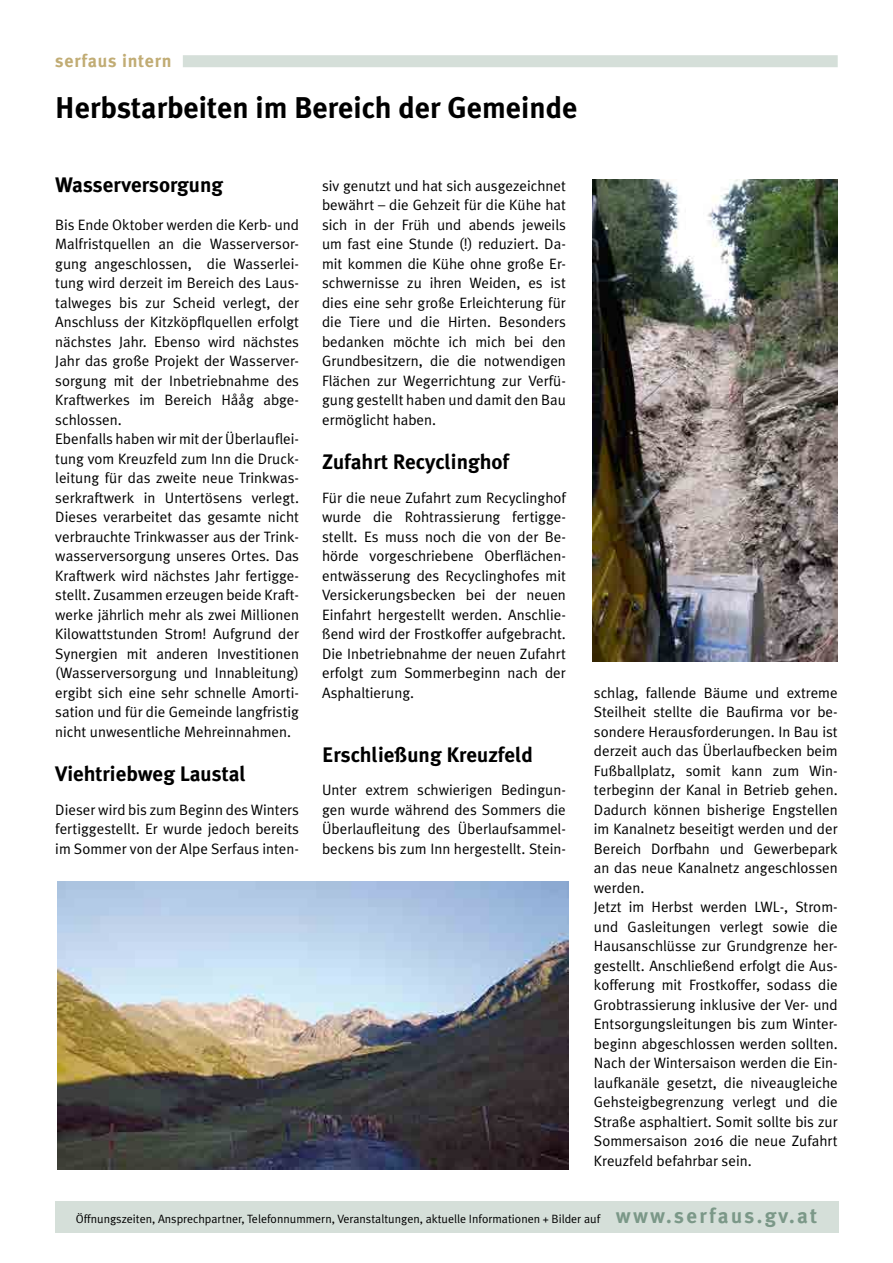
<style>
.page{position:relative;width:893px;height:1263px;background:#fff}
.page>*{position:absolute;margin:0;border:0;box-sizing:border-box;transform-origin:0 0}
.t1{font:700 30px "Meta Plus";color:#000}
.t2{font:700 21px "Meta Plus";color:#000}
.t3{font:700 18px "Meta Plus";letter-spacing:.04em;color:#c1ac74}
.t4{font:15px/19.5px "Meta Plus Normal";color:#000;text-align:justify}
.t5{font:12px "Meta Plus Normal";color:#000}
.s1{font-family:"Meta Plus";font-weight:700;font-size:21px;color:#7b9888}
</style>
<div class="page">
<div style="left:183px;top:55px;width:655px;height:12px;background:#d5dfd9"></div>
<div style="left:55px;top:1202px;width:783px;height:31px;background:#d5dfd9"></div>
<img style="left:57px;top:882px;width:511px;height:287px">
<img style="left:593px;top:180px;width:244px;height:482px">
<p class="t3" style="left:55px;top:50px;width:118px">serfaus intern</p>
<h1 class="t1" style="left:55px;top:90px;width:524px">Herbstarbeiten im Bereich der Gemeinde</h1>
<h2 class="t2" style="left:55px;top:172px;width:169px">Wasserversorgung</h2>
<p class="t4" style="left:55px;top:214px;width:245px;text-align:left">Bis Ende Oktober werden die Kerb- und Malfristquellen an die Wasserversor&shy;gung angeschlossen, die Wasserlei&shy;tung wird derzeit im Bereich des Laus&shy;talweges bis zur Scheid verlegt, der Anschluss der Kitzköpflquellen erfolgt nächstes Jahr. Ebenso wird nächstes Jahr das große Projekt der Wasserver&shy;sorgung mit der Inbetriebnahme des Kraftwerkes im Bereich Hååg abge&shy;schlossen.<br>Ebenfalls haben wir mit der Überlauflei&shy;tung vom Kreuzfeld zum Inn die Druck&shy;leitung für das zweite neue Trinkwas&shy;serkraftwerk in Untertösens verlegt.<br>Dieses verarbeitet das gesamte nicht verbrauchte Trinkwasser aus der Trink&shy;wasserversorgung unseres Ortes. Das Kraftwerk wird nächstes Jahr fertigge&shy;stellt. Zusammen erzeugen beide Kraft&shy;werke jährlich mehr als zwei Millionen Kilowattstunden Strom! Aufgrund der Synergien mit anderen Investitionen (Wasserversorgung und Innableitung) ergibt sich eine sehr schnelle Amorti&shy;sation und für die Gemeinde langfristig nicht unwesentliche Mehreinnahmen.</p>
<h2 class="t2" style="left:55px;top:762px;width:192px">Viehtriebweg Laustal</h2>
<p class="t4" style="left:55px;top:799px;width:245px">Dieser wird bis zum Beginn des Winters fertiggestellt. Er wurde jedoch bereits im Sommer von der Alpe Serfaus inten-</p>
<p class="t4" style="left:322px;top:175px;width:245px">siv genutzt und hat sich ausgezeichnet bewährt – die Gehzeit für die Kühe hat sich in der Früh und abends jeweils um fast eine Stunde (!) reduziert. Da&shy;mit kommen die Kühe ohne große Er&shy;schwernisse zu ihren Weiden, es ist dies eine sehr große Erleichterung für die Tiere und die Hirten. Besonders bedanken möchte ich mich bei den Grundbesitzern, die die notwendigen Flächen zur Wegerrichtung zur Verfü&shy;gung gestellt haben und damit den Bau ermöglicht haben.</p>
<h2 class="t2" style="left:322px;top:450px;width:188px">Zufahrt Recyclinghof</h2>
<p class="t4" style="left:322px;top:487px;width:245px">Für die neue Zufahrt zum Recyclinghof wurde die Rohtrassierung fertigge&shy;stellt. Es muss noch die von der Be&shy;hörde vorgeschriebene Oberflächen&shy;entwässerung des Recyclinghofes mit Versickerungsbecken bei der neuen Einfahrt hergestellt werden. Anschlie&shy;ßend wird der Frostkoffer aufgebracht.<br>Die Inbetriebnahme der neuen Zufahrt erfolgt zum Sommerbeginn nach der Asphaltierung.</p>
<h2 class="t2" style="left:322px;top:742px;width:212px">Erschließung Kreuzfeld</h2>
<p class="t4" style="left:322px;top:780px;width:245px">Unter extrem schwierigen Bedingun&shy;gen wurde während des Sommers die Überlaufleitung des Überlaufsammel&shy;beckens bis zum Inn hergestellt. Stein-</p>
<p class="t4" style="left:594px;top:682px;width:245px;text-align:left">schlag, fallende Bäume und extreme Steilheit stellte die Baufirma vor be&shy;sondere Herausforderungen. In Bau ist derzeit auch das Überlaufbecken beim Fußballplatz, somit kann zum Win&shy;terbeginn der Kanal in Betrieb gehen.<br>Dadurch können bisherige Engstellen im Kanalnetz beseitigt werden und der Bereich Dorfbahn und Gewerbepark an das neue Kanalnetz angeschlossen werden.<br>Jetzt im Herbst werden LWL-, Strom&shy;und Gasleitungen verlegt sowie die Hausanschlüsse zur Grundgrenze her&shy;gestellt. Anschließend erfolgt die Aus&shy;kofferung mit Frostkoffer, sodass die Grobtrassierung inklusive der Ver- und Entsorgungsleitungen bis zum Winter&shy;beginn abgeschlossen werden sollten.<br>Nach der Wintersaison werden die Ein&shy;laufkanäle gesetzt, die niveaugleiche Gehsteigbegrenzung verlegt und die Straße asphaltiert. Somit sollte bis zur Sommersaison 2016 die neue Zufahrt Kreuzfeld befahrbar sein.</p>
<p class="t5" style="left:76px;top:1212px;width:743px">Öffnungszeiten, Ansprechpartner, Telefonnummern, Veranstaltungen, aktuelle Informationen + Bilder auf <span class="s1">www.serfaus.gv.at</span></p>
</div>
